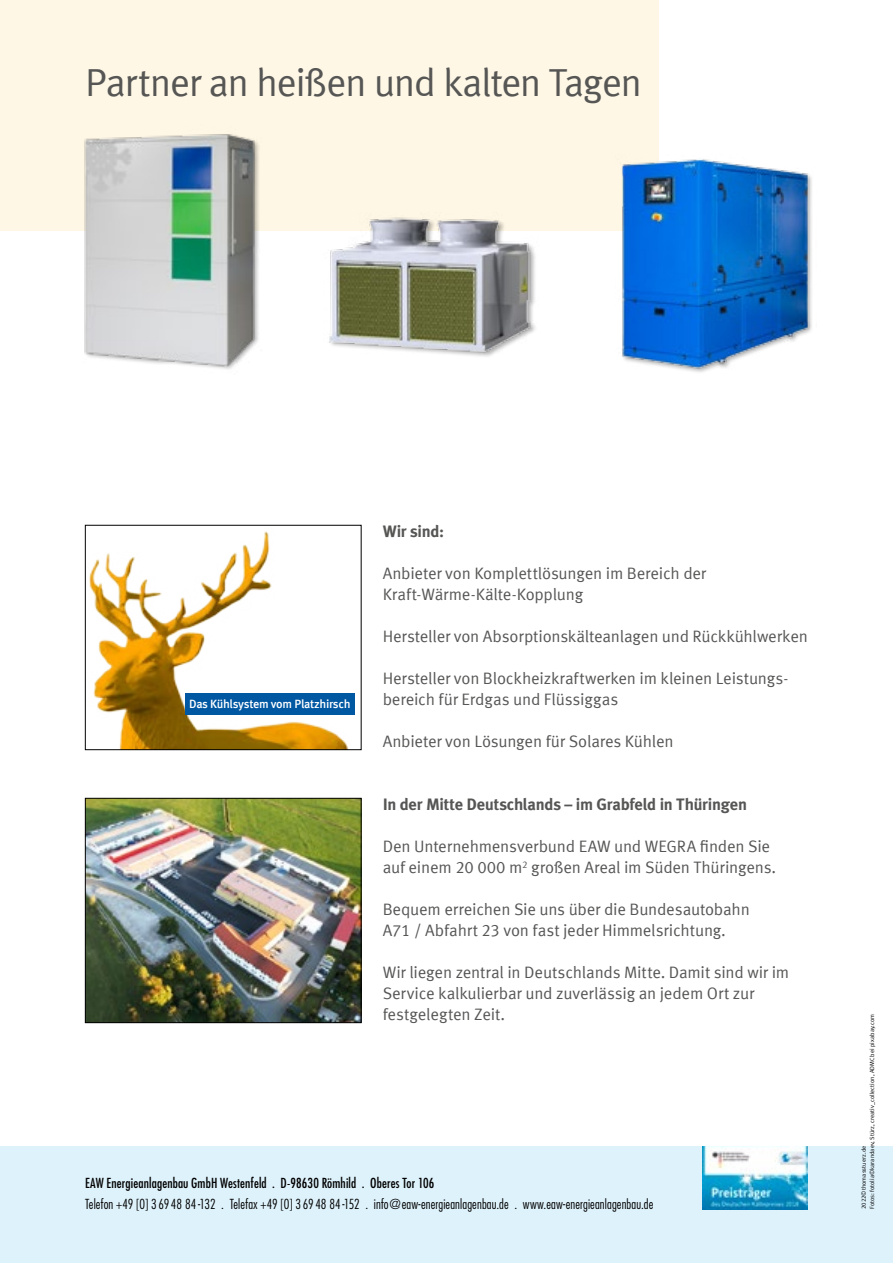
<style>
.page{position:relative;width:893px;height:1263px;background:#fff}
.page>*{position:absolute;margin:0;border:0;box-sizing:border-box;transform-origin:0 0}
.t1{font:39px "Meta Offc Pro Norm";letter-spacing:-.04em;color:#565655}
.t2{font:16.5px/21px "Meta Offc Pro Norm";letter-spacing:-.015em;color:#565655}
.t3{font:700 16.5px "Meta Plus";letter-spacing:-.015em;color:#565655}
.t4{font:300 condensed 13.5px "Futura";letter-spacing:.01em;color:#000}
.t5{font:condensed 13.5px "Futura";letter-spacing:.01em;color:#000}
.t6{font:500 12px "Meta Offc Pro";letter-spacing:-.025em;color:#fff}
.t7{font:6px/8.6px "Meta Offc Pro Norm";color:#000}
</style>
<div class="page">
<div style="left:0;top:1146px;width:893px;height:117px;background:#def2fb"></div>
<div style="left:0;top:0;width:659px;height:231px;background:#fef7e6"></div>
<img style="left:89px;top:531px;width:266px;height:217px">
<div style="left:85px;top:525px;width:276px;height:225px;border:1px solid #000"></div>
<div style="left:330px;top:218px;width:207px;height:140px;background:#000;opacity:.3"></div>
<img style="left:329px;top:217px;width:208px;height:137px">
<div style="left:185px;top:694px;width:170px;height:21px;background:#0058a3"></div>
<img style="left:87px;top:800px;width:272px;height:221px">
<div style="left:85px;top:798px;width:276px;height:225px;border:1px solid #000"></div>
<img style="left:622px;top:159px;width:190px;height:213px">
<img style="left:84px;top:134px;width:175px;height:236px">
<img style="left:703px;top:1146px;width:105px;height:63px">
<h1 class="t1" style="left:85px;top:53px;width:559px">Partner an heißen und kalten Tagen</h1>
<p class="t6" style="left:189px;top:694px;width:163px">Das Kühlsystem vom Platzhirsch</p>
<p class="t3" style="left:383px;top:522px;width:63px">Wir sind:</p>
<p class="t2" style="left:383px;top:562px;width:325px">Anbieter von Komplettlösungen im Bereich der<br>Kraft-Wärme-Kälte-Kopplung</p>
<p class="t2" style="left:383px;top:625px;width:427px">Hersteller von Absorptionskälteanlagen und Rückkühlwerken</p>
<p class="t2" style="left:383px;top:667px;width:407px">Hersteller von Blockheizkraftwerken im kleinen Leistungs&shy;bereich für Erdgas und Flüssiggas</p>
<p class="t2" style="left:383px;top:730px;width:292px">Anbieter von Lösungen für Solares Kühlen</p>
<p class="t3" style="left:383px;top:795px;width:366px">In der Mitte Deutschlands – im Grabfeld in Thüringen</p>
<p class="t2" style="left:383px;top:835px;width:395px">Den Unternehmensverbund EAW und WEGRA finden Sie auf einem 20 000 m<sup>2</sup> großen Areal im Süden Thüringens.</p>
<p class="t2" style="left:383px;top:898px;width:369px">Bequem erreichen Sie uns über die Bundesautobahn<br>A71 / Abfahrt 23 von fast jeder Himmelsrichtung.</p>
<p class="t2" style="left:383px;top:961px;width:408px">Wir liegen zentral in Deutschlands Mitte. Damit sind wir im<br>Service kalkulierbar und zuverlässig an jedem Ort zur festgelegten Zeit.</p>
<p class="t5" style="left:85px;top:1175px;width:351px">EAW Energieanlagenbau GmbH Westenfeld . D-98630 Römhild . Oberes Tor 106</p>
<p class="t4" style="left:85px;top:1196px;width:570px">Telefon +49 [0] 3 69 48 84 -132 . Telefax +49 [0] 3 69 48 84 -152 . info@eaw-energieanlagenbau.de . www.eaw-energieanlagenbau.de</p>
<p class="t7" style="left:859px;top:1209px;width:197px;rotate:-90deg">2022©thomasstuerz.de<br>Fotos: fotolia©karandaev, Stürz, creativ_collection, ADMC bei pixabay.com</p>
</div>
